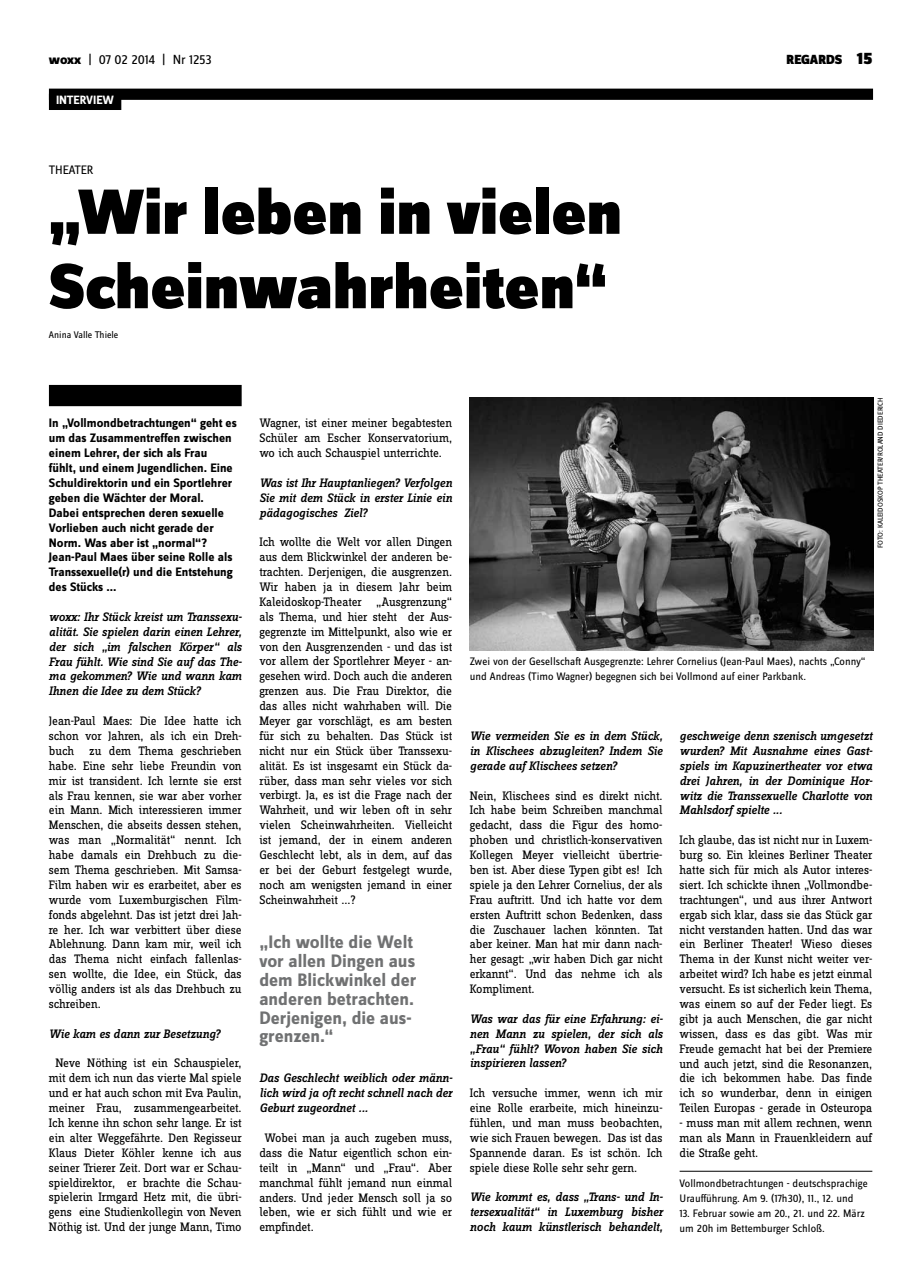
<style>
.page{position:relative;width:922px;height:1276px;background:#fff}
.page>*{position:absolute;margin:0;border:0;box-sizing:border-box;transform-origin:0 0}
.t1{font:900 66.25px/74.4px "Zine Sans Dis";color:#000}
.t2{font:700 18.75px/18.8px "Zine Sans Dis";color:#707172}
.t3{font:13.75px "Zine Sans Dis";letter-spacing:-.01em;color:#000}
.t4{font:900 13.75px "Zine Sans Dis";letter-spacing:-.01em;color:#000}
.t5{font:12.75px/14.9px "Zine Slab Dis";letter-spacing:-.01em;color:#000;text-align:justify}
.t6{font:italic 500 12.75px/14.9px "Zine Slab Dis";letter-spacing:-.005em;color:#000;text-align:justify}
.t7{font:700 12.75px/14.9px "Zine Sans Dis";color:#000}
.t8{font:12.75px "Zine Sans Dis";letter-spacing:-.01em;color:#000}
.t9{font:700 12.5px "Zine Sans Dis";color:#fff}
.t10{font:11.25px/15px "Zine Sans Dis";color:#000}
.t11{font:10px "Zine Sans Dis";color:#000}
.t12{font:7.5px "Zine Sans Dis";color:#000}
.s1{font-weight:800}
.s2{font-size:17.5px}
</style>
<div class="page">
<div style="left:49px;top:385px;width:192px;height:21px;background:#000"></div>
<hr style="left:679px;top:1171px;width:193px;height:1px;background:#000">
<div style="left:49px;top:89px;width:823px;height:11px;background:#000"></div>
<img style="left:469px;top:398px;width:403px;height:253px">
<div style="left:49px;top:94px;width:72px;height:16px;background:#000"></div>
<p class="t3" style="left:49px;top:53px;width:164px"><span class="s1">woxx</span> | 07 02 2014 | Nr 1253</p>
<p class="t4" style="left:786px;top:53px;width:87px">REGARDS <span class="s2">15</span></p>
<p class="t9" style="left:56px;top:93px;width:60px">INTERVIEW</p>
<p class="t8" style="left:49px;top:163px;width:46px">THEATER</p>
<h1 class="t1" style="left:49px;top:179px;width:574px">„Wir leben in vielen<br>Scheinwahrheiten“</h1>
<p class="t11" style="left:49px;top:329px;width:71px">Anina Valle Thiele</p>
<p class="t7" style="left:49px;top:416px;width:189px">In „Vollmondbetrachtungen“ geht es um das Zusammentreffen zwischen einem Lehrer, der sich als Frau fühlt, und einem Jugendlichen. Eine<br>Schuldirektorin und ein Sportlehrer geben die Wächter der Moral.<br>Dabei entsprechen deren sexuelle<br>Vorlieben auch nicht gerade der<br>Norm. Was aber ist „normal“?<br>Jean-Paul Maes über seine Rolle als<br>Transsexuelle(r) und die Entstehung des Stücks ...</p>
<p class="t6" style="left:49px;top:609px;width:194px">woxx: Ihr Stück kreist um Transsexu&shy;alität. Sie spielen darin einen Lehrer, der sich „im falschen Körper“ als Frau fühlt. Wie sind Sie auf das The&shy;ma gekommen? Wie und wann kam Ihnen die Idee zu dem Stück?</p>
<p class="t5" style="left:49px;top:714px;width:194px">Jean-Paul Maes: Die Idee hatte ich schon vor Jahren, als ich ein Dreh&shy;buch zu dem Thema geschrieben habe. Eine sehr liebe Freundin von mir ist transident. Ich lernte sie erst als Frau kennen, sie war aber vorher ein Mann. Mich interessieren immer Menschen, die abseits dessen stehen, was man „Normalität“ nennt. Ich habe damals ein Drehbuch zu die&shy;sem Thema geschrieben. Mit Samsa-Film haben wir es erarbeitet, aber es wurde vom Luxemburgischen Film&shy;fonds abgelehnt. Das ist jetzt drei Jah&shy;re her. Ich war verbittert über diese Ablehnung. Dann kam mir, weil ich das Thema nicht einfach fallenlas&shy;sen wollte, die Idee, ein Stück, das völlig anders ist als das Drehbuch zu schreiben.</p>
<p class="t6" style="left:49px;top:1026px;width:173px">Wie kam es dann zur Besetzung?</p>
<p class="t5" style="left:49px;top:1056px;width:194px;text-align:center">Neve Nöthing ist ein Schauspieler, mit dem ich nun das vierte Mal spiele und er hat auch schon mit Eva Paulin, meiner Frau, zusammengearbeitet.<br>Ich kenne ihn schon sehr lange. Er ist ein alter Weggefährte. Den Regisseur Klaus Dieter Köhler kenne ich aus seiner Trierer Zeit. Dort war er Schau&shy;spieldirektor, er brachte die Schau&shy;spielerin Irmgard Hetz mit, die übri&shy;gens eine Studienkollegin von Neven Nöthig ist. Und der junge Mann, Timo</p>
<p class="t5" style="left:259px;top:416px;width:194px">Wagner, ist einer meiner begabtesten Schüler am Escher Konservatorium, wo ich auch Schauspiel unterrichte.</p>
<p class="t6" style="left:259px;top:475px;width:194px">Was ist Ihr Hauptanliegen? Verfolgen Sie mit dem Stück in erster Linie ein pädagogisches Ziel?</p>
<p class="t5" style="left:259px;top:535px;width:194px">Ich wollte die Welt vor allen Dingen aus dem Blickwinkel der anderen be&shy;trachten. Derjenigen, die ausgrenzen.<br>Wir haben ja in diesem Jahr beim Kaleidoskop-Theater „Ausgrenzung“ als Thema, und hier steht der Aus&shy;gegrenzte im Mittelpunkt, also wie er von den Ausgrenzenden - und das ist vor allem der Sportlehrer Meyer - an&shy;gesehen wird. Doch auch die anderen grenzen aus. Die Frau Direktor, die das alles nicht wahrhaben will. Die Meyer gar vorschlägt, es am besten für sich zu behalten. Das Stück ist nicht nur ein Stück über Transsexu&shy;alität. Es ist insgesamt ein Stück da&shy;rüber, dass man sehr vieles vor sich verbirgt. Ja, es ist die Frage nach der Wahrheit, und wir leben oft in sehr vielen Scheinwahrheiten. Vielleicht ist jemand, der in einem anderen Geschlecht lebt, als in dem, auf das er bei der Geburt festgelegt wurde, noch am wenigsten jemand in einer Scheinwahrheit ...?</p>
<h2 class="t2" style="left:259px;top:934px;width:158px">„Ich wollte die Welt vor allen Dingen aus dem Blickwinkel der anderen betrachten.<br>Derjenigen, die aus&shy;grenzen.“</h2>
<p class="t6" style="left:259px;top:1071px;width:194px">Das Geschlecht weiblich oder männ&shy;lich wird ja oft recht schnell nach der Geburt zugeordnet ...</p>
<p class="t5" style="left:259px;top:1131px;width:194px;text-indent:5px">Wobei man ja auch zugeben muss, dass die Natur eigentlich schon ein&shy;teilt in „Mann“ und „Frau“. Aber manchmal fühlt jemand nun einmal anders. Und jeder Mensch soll ja so leben, wie er sich fühlt und wie er empfindet.</p>
<p class="t12" style="left:876px;top:548px;width:151px;rotate:-90deg">Foto: Kaleidoskop Theater/Rolan d Diederich</p>
<p class="t10" style="left:469px;top:655px;width:397px">Zwei von der Gesellschaft Ausgegrenzte: Lehrer Cornelius (Jean-Paul Maes), nachts „Conny“ und Andreas (Timo Wagner) begegnen sich bei Vollmond auf einer Parkbank.</p>
<p class="t6" style="left:469px;top:728px;width:194px">Wie vermeiden Sie es in dem Stück, in Klischees abzugleiten? Indem Sie gerade auf Klischees setzen?</p>
<p class="t5" style="left:469px;top:788px;width:194px">Nein, Klischees sind es direkt nicht.<br>Ich habe beim Schreiben manchmal gedacht, dass die Figur des homo&shy;phoben und christlich-konservativen Kollegen Meyer vielleicht übertrie&shy;ben ist. Aber diese Typen gibt es! Ich spiele ja den Lehrer Cornelius, der als Frau auftritt. Und ich hatte vor dem ersten Auftritt schon Bedenken, dass die Zuschauer lachen könnten. Tat aber keiner. Man hat mir dann nach&shy;her gesagt: „wir haben Dich gar nicht erkannt“. Und das nehme ich als Kompliment.</p>
<p class="t6" style="left:469px;top:1011px;width:194px">Was war das für eine Erfahrung: ei&shy;nen Mann zu spielen, der sich als „Frau“ fühlt? Wovon haben Sie sich inspirieren lassen?</p>
<p class="t5" style="left:469px;top:1086px;width:194px">Ich versuche immer, wenn ich mir eine Rolle erarbeite, mich hineinzu&shy;fühlen, und man muss beobachten, wie sich Frauen bewegen. Das ist das Spannende daran. Es ist schön. Ich spiele diese Rolle sehr sehr gern.</p>
<p class="t6" style="left:469px;top:1190px;width:194px">Wie kommt es, dass „Trans- und In&shy;tersexualität“ in Luxemburg bisher noch kaum künstlerisch behandelt,</p>
<p class="t6" style="left:679px;top:728px;width:194px">geschweige denn szenisch umgesetzt wurden? Mit Ausnahme eines Gast&shy;spiels im Kapuzinertheater vor etwa drei Jahren, in der Dominique Hor&shy;witz die Transsexuelle Charlotte von Mahlsdorf spielte ...</p>
<p class="t5" style="left:679px;top:833px;width:194px">Ich glaube, das ist nicht nur in Luxem&shy;burg so. Ein kleines Berliner Theater hatte sich für mich als Autor interes&shy;siert. Ich schickte ihnen „Vollmondbe&shy;trachtungen“, und aus ihrer Antwort ergab sich klar, dass sie das Stück gar nicht verstanden hatten. Und das war ein Berliner Theater! Wieso dieses Thema in der Kunst nicht weiter ver&shy;arbeitet wird? Ich habe es jetzt einmal versucht. Es ist sicherlich kein Thema, was einem so auf der Feder liegt. Es gibt ja auch Menschen, die gar nicht wissen, dass es das gibt. Was mir Freude gemacht hat bei der Premiere und auch jetzt, sind die Resonanzen, die ich bekommen habe. Das finde ich so wunderbar, denn in einigen Teilen Europas - gerade in Osteuropa</p>
<p class="t5" style="left:679px;top:1116px;width:194px">- muss man mit allem rechnen, wenn man als Mann in Frauenkleidern auf die Straße geht.</p>
<p class="t10" style="left:679px;top:1176px;width:190px">Vollmondbetrachtungen - deutschsprachige<br>Uraufführung. Am 9. (17h30), 11., 12. und</p>
<p class="t10" style="left:679px;top:1206px;width:187px">13. Februar sowie am 20., 21. und 22. März um 20h im Bettemburger Schloß.</p>
</div>
